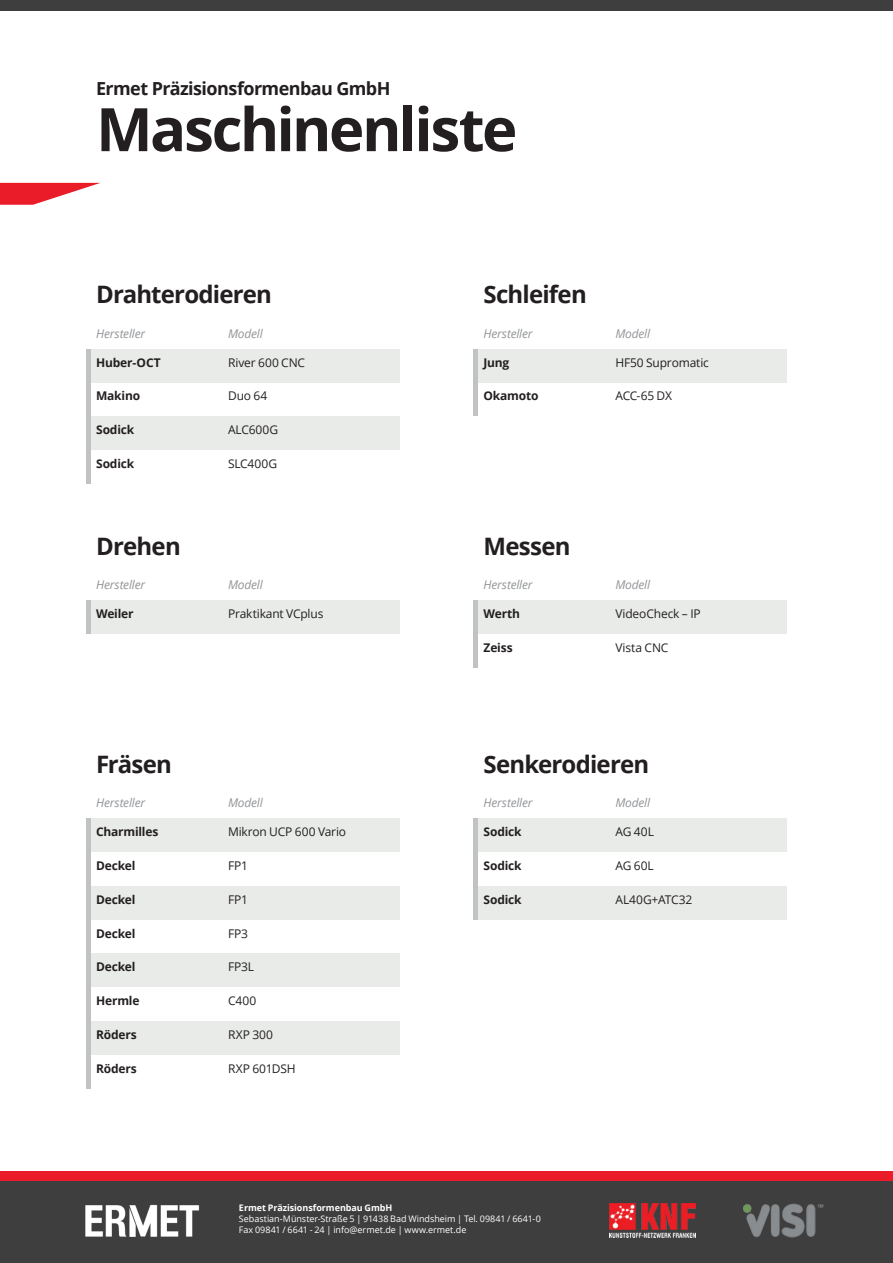
<style>
.page{position:relative;width:893px;height:1263px;background:#fff}
.page>*{position:absolute;margin:0;border:0;box-sizing:border-box;transform-origin:0 0}
.t1{font:700 60px "Open Sans";letter-spacing:-.045em;color:#231f20}
.t2{font:700 24px "Open Sans";letter-spacing:-.035em;color:#231f20}
.t3{font:700 18px "Open Sans";letter-spacing:-.035em;color:#231f20}
.t4{font:12px "Open Sans";letter-spacing:-.015em;color:#231f20}
.t5{font:700 12px "Open Sans";letter-spacing:-.015em;color:#231f20}
.t6{font:italic 12px "Open Sans";letter-spacing:-.015em;color:#939598}
.t7{font:9px/10.8px "Open Sans";letter-spacing:-.005em;color:#fff}
.t8{font:700 9px "Open Sans";letter-spacing:-.005em;color:#fff}
</style>
<div class="page">
<div style="left:0;top:1171px;width:893px;height:11px;background:#eb1c29"></div>
<div style="left:0;top:1182px;width:893px;height:81px;background:#3e3e3f"></div>
<svg style="left:0;top:183px;width:100px;height:22px"></svg>
<div style="left:86px;top:600px;width:5px;height:34px;background:#c1c3c2"></div>
<div style="left:91px;top:600px;width:308px;height:34px;background:#e8ebe8"></div>
<div style="left:473px;top:600px;width:5px;height:34px;background:#c1c3c2"></div>
<div style="left:473px;top:634px;width:5px;height:34px;background:#c1c3c2"></div>
<div style="left:478px;top:600px;width:309px;height:34px;background:#e8ebe8"></div>
<div style="left:86px;top:349px;width:5px;height:33px;background:#c1c3c2"></div>
<div style="left:86px;top:416px;width:5px;height:34px;background:#c1c3c2"></div>
<div style="left:86px;top:382px;width:5px;height:34px;background:#c1c3c2"></div>
<div style="left:86px;top:450px;width:5px;height:34px;background:#c1c3c2"></div>
<div style="left:91px;top:349px;width:308px;height:33px;background:#e8ebe8"></div>
<div style="left:91px;top:416px;width:308px;height:34px;background:#e8ebe8"></div>
<div style="left:473px;top:349px;width:5px;height:33px;background:#c1c3c2"></div>
<div style="left:473px;top:382px;width:5px;height:34px;background:#c1c3c2"></div>
<div style="left:478px;top:349px;width:309px;height:33px;background:#e8ebe8"></div>
<div style="left:473px;top:818px;width:5px;height:34px;background:#c1c3c2"></div>
<div style="left:473px;top:886px;width:5px;height:34px;background:#c1c3c2"></div>
<div style="left:473px;top:852px;width:5px;height:34px;background:#c1c3c2"></div>
<div style="left:478px;top:818px;width:309px;height:34px;background:#e8ebe8"></div>
<div style="left:478px;top:886px;width:309px;height:34px;background:#e8ebe8"></div>
<div style="left:86px;top:818px;width:5px;height:34px;background:#c1c3c2"></div>
<div style="left:86px;top:886px;width:5px;height:34px;background:#c1c3c2"></div>
<div style="left:86px;top:953px;width:5px;height:34px;background:#c1c3c2"></div>
<div style="left:86px;top:1021px;width:5px;height:34px;background:#c1c3c2"></div>
<div style="left:86px;top:852px;width:5px;height:34px;background:#c1c3c2"></div>
<div style="left:86px;top:920px;width:5px;height:33px;background:#c1c3c2"></div>
<div style="left:86px;top:987px;width:5px;height:34px;background:#c1c3c2"></div>
<div style="left:86px;top:1055px;width:5px;height:34px;background:#c1c3c2"></div>
<div style="left:91px;top:818px;width:308px;height:34px;background:#e8ebe8"></div>
<div style="left:91px;top:886px;width:308px;height:34px;background:#e8ebe8"></div>
<div style="left:91px;top:953px;width:308px;height:34px;background:#e8ebe8"></div>
<div style="left:91px;top:1021px;width:308px;height:34px;background:#e8ebe8"></div>
<div style="left:0;top:0;width:893px;height:11px;background:#3e3e3f"></div>
<img style="left:86px;top:1204px;width:114px;height:32px">
<img style="left:610px;top:1204px;width:85px;height:34px">
<img style="left:743px;top:1203px;width:81px;height:35px">
<h3 class="t3" style="left:96px;top:75px;width:296px">Ermet Präzisionsformenbau GmbH</h3>
<h1 class="t1" style="left:96px;top:87px;width:423px">Maschinenliste</h1>
<h2 class="t2" style="left:96px;top:277px;width:177px">Drahterodieren</h2>
<p class="t6" style="left:96px;top:325px;width:51px">Hersteller</p>
<p class="t6" style="left:228px;top:325px;width:36px">Modell</p>
<p class="t5" style="left:96px;top:354px;width:66px">Huber-OCT</p>
<p class="t5" style="left:96px;top:387px;width:46px">Makino</p>
<p class="t4" style="left:228px;top:354px;width:79px">River 600 CNC</p>
<p class="t4" style="left:228px;top:388px;width:41px">Duo 64</p>
<p class="t5" style="left:96px;top:421px;width:40px">Sodick</p>
<p class="t5" style="left:96px;top:455px;width:40px">Sodick</p>
<p class="t4" style="left:228px;top:421px;width:52px">ALC600G</p>
<p class="t4" style="left:228px;top:455px;width:51px">SLC400G</p>
<h2 class="t2" style="left:96px;top:529px;width:86px">Drehen</h2>
<p class="t6" style="left:96px;top:577px;width:51px">Hersteller</p>
<p class="t6" style="left:228px;top:577px;width:36px">Modell</p>
<p class="t5" style="left:96px;top:605px;width:39px">Weiler</p>
<p class="t4" style="left:228px;top:606px;width:97px">Praktikant VCplus</p>
<h2 class="t2" style="left:96px;top:747px;width:77px">Fräsen</h2>
<p class="t6" style="left:96px;top:795px;width:51px">Hersteller</p>
<p class="t6" style="left:228px;top:795px;width:36px">Modell</p>
<p class="t5" style="left:96px;top:823px;width:64px">Charmilles</p>
<p class="t5" style="left:96px;top:857px;width:41px">Deckel</p>
<p class="t4" style="left:228px;top:824px;width:120px">Mikron UCP 600 Vario</p>
<p class="t4" style="left:228px;top:857px;width:21px">FP1</p>
<p class="t5" style="left:96px;top:891px;width:41px">Deckel</p>
<p class="t4" style="left:228px;top:891px;width:21px">FP1</p>
<p class="t5" style="left:96px;top:925px;width:41px">Deckel</p>
<p class="t4" style="left:228px;top:925px;width:21px">FP3</p>
<p class="t5" style="left:96px;top:958px;width:41px">Deckel</p>
<p class="t4" style="left:228px;top:958px;width:28px">FP3L</p>
<p class="t5" style="left:96px;top:992px;width:45px">Hermle</p>
<p class="t4" style="left:228px;top:992px;width:30px">C400</p>
<p class="t5" style="left:96px;top:1026px;width:42px">Röders</p>
<p class="t4" style="left:228px;top:1026px;width:47px">RXP 300</p>
<p class="t5" style="left:96px;top:1060px;width:42px">Röders</p>
<p class="t4" style="left:228px;top:1060px;width:69px">RXP 601DSH</p>
<h2 class="t2" style="left:483px;top:277px;width:105px">Schleifen</h2>
<p class="t6" style="left:483px;top:325px;width:51px">Hersteller</p>
<p class="t6" style="left:615px;top:325px;width:36px">Modell</p>
<p class="t5" style="left:483px;top:354px;width:27px">Jung</p>
<p class="t5" style="left:483px;top:387px;width:56px">Okamoto</p>
<p class="t4" style="left:615px;top:354px;width:95px">HF50 Supromatic</p>
<p class="t4" style="left:615px;top:388px;width:58px">ACC-65 DX</p>
<h2 class="t2" style="left:483px;top:529px;width:89px">Messen</h2>
<p class="t6" style="left:483px;top:577px;width:51px">Hersteller</p>
<p class="t6" style="left:615px;top:577px;width:36px">Modell</p>
<p class="t5" style="left:483px;top:605px;width:38px">Werth</p>
<p class="t5" style="left:483px;top:639px;width:31px">Zeiss</p>
<p class="t4" style="left:615px;top:606px;width:87px">VideoCheck – IP</p>
<p class="t4" style="left:615px;top:639px;width:55px">Vista CNC</p>
<h2 class="t2" style="left:483px;top:747px;width:167px">Senkerodieren</h2>
<p class="t6" style="left:483px;top:795px;width:51px">Hersteller</p>
<p class="t6" style="left:615px;top:795px;width:36px">Modell</p>
<p class="t5" style="left:483px;top:823px;width:40px">Sodick</p>
<p class="t5" style="left:483px;top:857px;width:40px">Sodick</p>
<p class="t5" style="left:483px;top:891px;width:40px">Sodick</p>
<p class="t4" style="left:615px;top:824px;width:40px">AG 40L</p>
<p class="t4" style="left:615px;top:857px;width:40px">AG 60L</p>
<p class="t4" style="left:615px;top:891px;width:79px">AL40G+ATC32</p>
<p class="t8" style="left:239px;top:1202px;width:155px">Ermet Präzisionsformenbau GmbH</p>
<p class="t7" style="left:239px;top:1213px;width:303px">Sebastian-Münster-Straße 5 | 91438 Bad Windsheim | Tel. 09841 / 6641-0<br>Fax 09841 / 6641 - 24 | info@ermet.de | www.ermet.de</p>
</div>
